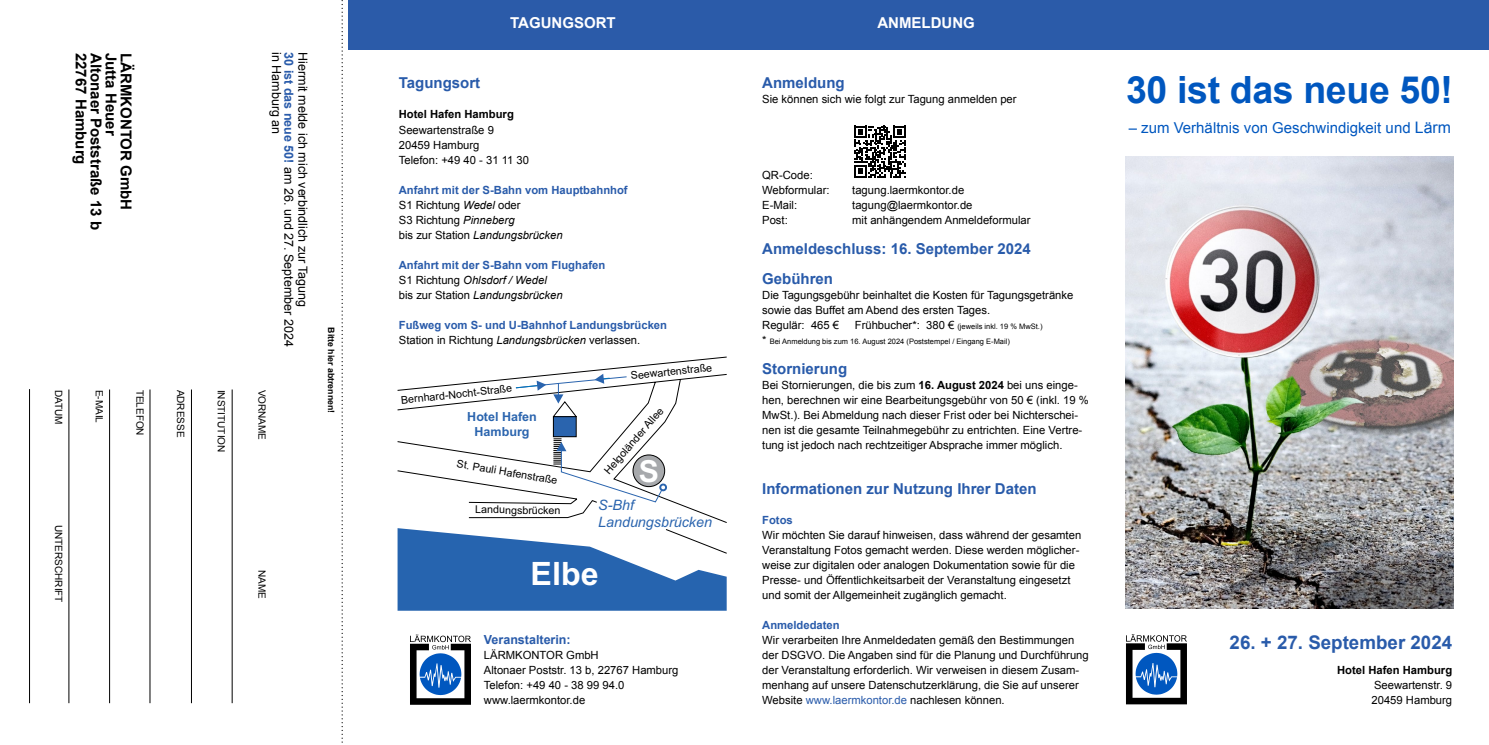
<style>
.page{position:relative;width:1489px;height:745px;background:#fff}
.page>*{position:absolute;margin:0;border:0;box-sizing:border-box;transform-origin:0 0}
.t1{font:700 37.5px "Arial";letter-spacing:-.01em;color:#0057bf}
.t2{font:700 32.12px "Arial";color:#fff}
.t3{font:700 30.38px "Arial";color:#fff}
.t4{font:700 18.75px "Arial";color:#295baa}
.t5{font:700 15px/30px "Arial";color:#295baa}
.t6{font:700 15px "Arial";color:#000}
.t7{font:15px "Arial";color:#0057bf}
.t8{font:700 15px "Arial";color:#fff}
.t9{font:italic 14.25px/17.1px "Arial";color:#2a64ae}
.t10{font:12.5px/26.2px "Arial";color:#000}
.t11{font:700 12.5px/15px "Arial";color:#2a64ae;text-align:center}
.t12{font:700 12.5px "Arial";color:#295baa}
.t13{font:11.25px/15px "Arial";color:#000}
.t14{font:700 11.25px/15px "Arial";color:#295baa}
.t15{font:700 11.25px "Arial";color:#000}
.t16{font:10.75px "Arial";letter-spacing:-.01em;color:#000}
.t17{font:10px "Arial";color:#000}
.t18{font:700 8.75px "Arial";color:#000}
.t19{font:7.5px/15px "Arial";color:#000}
.s1{font-weight:700;color:#295baa}
.s2{font-style:italic}
.s3{font-weight:400;color:#000}
.s4{font-weight:400;font-style:italic;color:#000}
.s5{font-size:11.25px}
.s6{font-weight:700}
.s7{font-size:15.88px}
.s8{color:#295baa}
</style>
<div class="page">
<div style="left:348px;top:0;width:1140px;height:50px;background:#2b5ba9"></div>
<hr style="left:232px;top:389px;width:1px;height:313px;background:#000">
<hr style="left:191px;top:389px;width:1px;height:313px;background:#000">
<hr style="left:150px;top:389px;width:1px;height:313px;background:#000">
<hr style="left:109px;top:389px;width:1px;height:313px;background:#000">
<hr style="left:69px;top:389px;width:1px;height:313px;background:#000">
<hr style="left:29px;top:389px;width:1px;height:313px;background:#000">
<svg style="left:341px;top:0;width:2px;height:743px"></svg>
<svg style="left:397px;top:356px;width:330px;height:166px"></svg>
<svg style="left:515px;top:373px;width:154px;height:129px"></svg>
<svg style="left:397px;top:528px;width:329px;height:81px"></svg>
<svg style="left:410px;top:634px;width:61px;height:70px"></svg>
<svg style="left:1126px;top:634px;width:60px;height:70px"></svg>
<img style="left:1125px;top:156px;width:328px;height:452px">
<svg style="left:854px;top:125px;width:51px;height:52px"></svg>
<div style="left:25px;top:656px;width:21px;height:22px;background:#fff"></div>
<div style="left:25px;top:422px;width:21px;height:21px;background:#fff"></div>
<svg style="left:397px;top:383px;width:18px;height:21px"></svg>
<h3 class="t6" style="left:91px;top:53px;width:113px;rotate:90deg">22767 Hamburg</h3>
<h3 class="t6" style="left:106px;top:53px;width:178px;rotate:90deg">Altonaer Poststraße 13 b</h3>
<h3 class="t6" style="left:121px;top:53px;width:84px;rotate:90deg">Jutta Heuer</h3>
<h3 class="t6" style="left:136px;top:53px;width:159px;rotate:90deg">LÄRMKONTOR GmbH</h3>
<p class="t17" style="left:65px;top:389px;width:36px;rotate:90deg">DATUM</p>
<p class="t17" style="left:106px;top:389px;width:35px;rotate:90deg">E-MAIL</p>
<p class="t17" style="left:147px;top:389px;width:48px;rotate:90deg">TELEFON</p>
<p class="t17" style="left:187px;top:389px;width:49px;rotate:90deg">ADRESSE</p>
<p class="t17" style="left:228px;top:389px;width:64px;rotate:90deg">INSTITUTION</p>
<p class="t17" style="left:65px;top:524px;width:79px;rotate:90deg">UNTERSCHRIFT</p>
<p class="t10" style="left:302px;top:52px;width:295px;rotate:90deg"><span class="s1">30 ist das neue 50!</span> am 26. und 27. September 2024</p>
<p class="t10" style="left:316px;top:52px;width:256px;rotate:90deg">Hiermit melde ich mich verbindlich zur Tagung in Hamburg an</p>
<p class="t17" style="left:268px;top:389px;width:52px;rotate:90deg">VORNAME</p>
<p class="t18" style="left:337px;top:327px;width:87px;rotate:90deg">Bitte hier abtrennen!</p>
<p class="t17" style="left:268px;top:569px;width:30px;rotate:90deg">NAME</p>
<h3 class="t8" style="left:510px;top:13px;width:107px">TAGUNGSORT</h3>
<h3 class="t8" style="left:877px;top:13px;width:99px">ANMELDUNG</h3>
<h3 class="t5" style="left:399px;top:69px;width:83px">Tagungsort</h3>
<p class="t15" style="left:399px;top:107px;width:117px">Hotel Hafen Hamburg</p>
<p class="t13" style="left:399px;top:122px;width:132px">Seewartenstraße 9<br>20459 Hamburg<br>Telefon: +49 40 - 31 11 30</p>
<p class="t13" style="left:399px;top:182px;width:230px"><span class="s1">Anfahrt mit der S-Bahn vom Hauptbahnhof<br></span>S1 Richtung <span class="s2">Wedel</span> oder<br>S3 Richtung <span class="s2">Pinneberg<br></span>bis zur Station <span class="s2">Landungsbrücken</span></p>
<p class="t14" style="left:399px;top:257px;width:208px">Anfahrt mit der S-Bahn vom Flughafen<br><span class="s3">S1 Richtung</span> <span class="s4">Ohlsdorf / Wedel<br></span><span class="s3">bis zur Station</span> <span class="s4">Landungsbrücken</span></p>
<p class="t14" style="left:399px;top:317px;width:270px">Fußweg vom S- und U-Bahnhof Landungsbrücken<br><span class="s3">Station in Richtung</span> <span class="s4">Landungsbrücken</span> <span class="s3">verlassen.</span></p>
<p class="t16" style="left:400px;top:392px;width:113px;rotate:-6deg">Bernhard-Nocht-Straße</p>
<p class="t11" style="left:467px;top:409px;width:71px">Hotel Hafen<br>Hamburg</p>
<p class="t16" style="left:458px;top:456px;width:103px;rotate:10deg">St. Pauli Hafenstraße</p>
<p class="t16" style="left:475px;top:502px;width:87px">Landungsbrücken</p>
<p class="t16" style="left:630px;top:368px;width:83px;rotate:-6deg">Seewartenstraße</p>
<p class="t16" style="left:601px;top:467px;width:86px;rotate:-49deg">Helgoländer Allee</p>
<h3 class="t3" style="left:639px;top:450px;width:22px">S</h3>
<p class="t9" style="left:598px;top:496px;width:115px">S-Bhf<br>Landungsbrücken</p>
<h2 class="t2" style="left:530px;top:552px;width:69px">Elbe</h2>
<p class="t12" style="left:484px;top:631px;width:88px">Veranstalterin:</p>
<p class="t13" style="left:484px;top:647px;width:196px">LÄRMKONTOR GmbH<br>Altonaer Poststr. 13 b, 22767 Hamburg<br>Telefon: +49 40 - 38 99 94.0 www.laermkontor.de</p>
<h3 class="t5" style="left:762px;top:69px;width:84px">Anmeldung</h3>
<p class="t13" style="left:762px;top:92px;width:256px">Sie können sich wie folgt zur Tagung anmelden per</p>
<p class="t13" style="left:762px;top:167px;width:69px">QR-Code:<br>Webformular:</p>
<p class="t13" style="left:852px;top:182px;width:113px">tagung.laermkontor.de</p>
<p class="t13" style="left:762px;top:197px;width:36px">E-Mail:</p>
<p class="t13" style="left:852px;top:197px;width:122px">tagung@laermkontor.de</p>
<p class="t13" style="left:762px;top:212px;width:27px">Post:</p>
<p class="t13" style="left:852px;top:212px;width:180px">mit anhängendem Anmeldeformular</p>
<h3 class="t5" style="left:762px;top:234px;width:270px">Anmeldeschluss: 16. September 2024<br>Gebühren</h3>
<p class="t13" style="left:762px;top:287px;width:313px">Die Tagungsgebühr beinhaltet die Kosten für Tagungsgetränke sowie das Buffet am Abend des ersten Tages.<br>Regulär: 465 €</p>
<p class="t19" style="left:762px;top:318px;width:282px;text-indent:93px"><span class="s5">Frühbucher*: 380 €</span> (jeweils inkl. 19 % MwSt.) <span class="s5">*</span> Bei Anmeldung bis zum 16. August 2024 (Poststempel / Eingang E-Mail)</p>
<h3 class="t5" style="left:762px;top:354px;width:87px">Stornierung</h3>
<p class="t13" style="left:762px;top:377px;width:328px">Bei Stornierungen, die bis zum <span class="s6">16. August 2024</span> bei uns einge&shy;hen, berechnen wir eine Bearbeitungsgebühr von 50 € (inkl. 19 % MwSt.). Bei Abmeldung nach dieser Frist oder bei Nichterschei&shy;nen ist die gesamte Teilnahmegebühr zu entrichten. Eine Vertre&shy;tung ist jedoch nach rechtzeitiger Absprache immer möglich.</p>
<h1 class="t1" style="left:1126px;top:65px;width:328px">30 ist das neue 50!</h1>
<h3 class="t7" style="left:1128px;top:117px;width:324px">– zum Verhältnis von Geschwindigkeit und <span class="s7">Lärm</span></h3>
<h3 class="t5" style="left:762px;top:474px;width:276px">Informationen zur Nutzung Ihrer Daten</h3>
<p class="t14" style="left:762px;top:512px;width:32px">Fotos</p>
<p class="t13" style="left:762px;top:527px;width:320px">Wir möchten Sie darauf hinweisen, dass während der gesamten Veranstaltung Fotos gemacht werden. Diese werden möglicher&shy;weise zur digitalen oder analogen Dokumentation sowie für die Presse- und Öffentlichkeitsarbeit der Veranstaltung eingesetzt und somit der Allgemeinheit zugänglich gemacht.</p>
<p class="t14" style="left:762px;top:617px;width:79px">Anmeldedaten</p>
<p class="t13" style="left:762px;top:632px;width:328px">Wir verarbeiten Ihre Anmeldedaten gemäß den Bestimmungen der DSGVO. Die Angaben sind für die Planung und Durchführung der Veranstaltung erforderlich. Wir verweisen in diesem Zusam&shy;menhang auf unsere Datenschutzerklärung, die Sie auf unserer Website <span class="s8">www.laermkontor.de</span> nachlesen können.</p>
<h3 class="t4" style="left:1229px;top:629px;width:224px">26. + 27. September 2024</h3>
<p class="t15" style="left:1336px;top:662px;width:117px">Hotel Hafen Hamburg</p>
<p class="t13" style="left:1371px;top:677px;width:82px">Seewartenstr. 9<br>20459 Hamburg</p>
</div>
